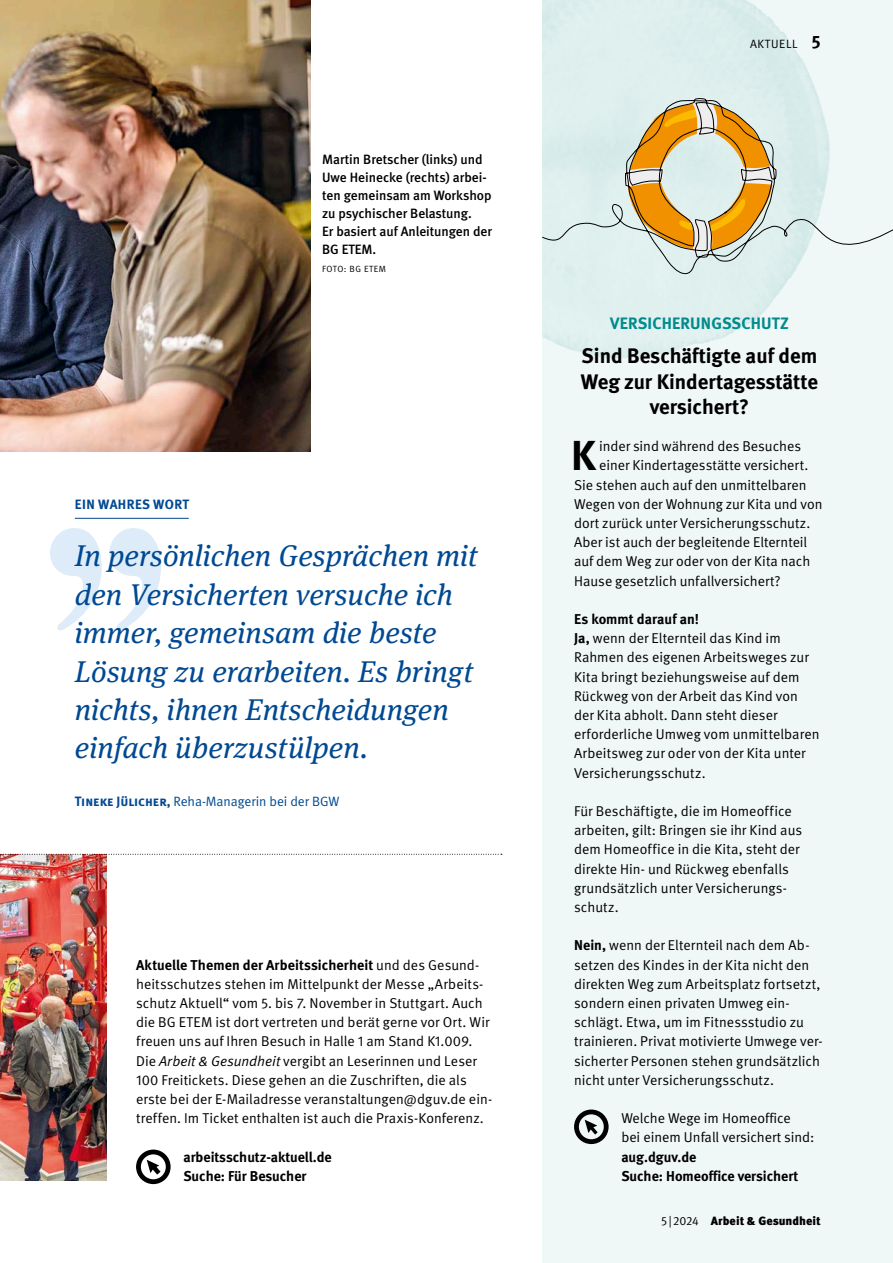
<style>
.page{position:relative;width:893px;height:1263px;background:#fff}
.page>*{position:absolute;margin:0;border:0;box-sizing:border-box;transform-origin:0 0}
.t1{font:700 41.85px "DGUV Meta";color:#000}
.t2{font:italic 30px/38.4px "DGUV Meta Serif";letter-spacing:.005em;color:#004992}
.t3{font:700 21px/25.5px "DGUV Meta";color:#000;text-align:center}
.t4{font:700 16.5px "DGUV Meta";letter-spacing:.01em;color:#008b8d}
.t5{font:14.25px/19.2px "DGUV Meta";color:#000}
.t6{font:700 14.25px/19.2px "DGUV Meta";color:#000}
.t7{font:500 13.5px/18px "DGUV Meta";color:#000}
.t8{font:13.5px "DGUV Meta";color:#004992}
.t9{font:700 13.5px "DGUV Meta";letter-spacing:.03em;color:#004992}
.t10{font:900 12px "Meta Pro";color:#000}
.t11{font:12px "DGUV Meta";letter-spacing:.06em;color:#000}
.t12{font:9px "DGUV Meta";letter-spacing:.06em;color:#000}
.s1{font-weight:700}
.s2{font-style:italic}
.s3{font-weight:700;font-size:18px}
.s4{font-family:"DGUV Meta";font-weight:400}
</style>
<div class="page">
<div style="left:543px;top:0;width:350px;height:1263px;background:#f0f8f7"></div>
<svg style="left:623px;top:89px;width:154px;height:9px"></svg>
<svg style="left:542px;top:98px;width:351px;height:179px"></svg>
<svg style="left:50px;top:528px;width:52px;height:103px"></svg>
<svg style="left:109px;top:528px;width:52px;height:103px"></svg>
<hr style="left:75px;top:518px;width:114px;height:1px;background:#004992">
<svg style="left:574px;top:1109px;width:35px;height:35px"></svg>
<img style="left:0;top:855px;width:106px;height:326px">
<svg style="left:136px;top:1149px;width:35px;height:35px"></svg>
<svg style="left:0;top:854px;width:502px;height:1px"></svg>
<img style="left:0;top:0;width:310px;height:451px">
<p class="t9" style="left:75px;top:497px;width:116px">EIN WAHRES WORT</p>
<p class="t7" style="left:322px;top:151px;width:172px">Martin Bretscher (links) und<br>Uwe Heinecke (rechts) arbei&shy;ten gemeinsam am Workshop zu psychischer Belastung.<br>Er basiert auf Anleitungen der<br>BG ETEM.</p>
<p class="t12" style="left:322px;top:263px;width:65px">FOTO: BG ETEM</p>
<h2 class="t2" style="left:75px;top:537px;width:404px">In persönlichen Gesprächen mit den Versicherten versuche ich immer, gemeinsam die beste<br>Lösung zu erarbeiten. Es bringt nichts, ihnen Entscheidungen einfach überzustülpen.</h2>
<p class="t8" style="left:75px;top:794px;width:266px"><span class="s1">Tineke Jülicher,</span> Reha-Managerin bei der BGW</p>
<p class="t5" style="left:136px;top:955px;width:358px"><span class="s1">Aktuelle Themen der Arbeitssicherheit</span> und des Gesund&shy;heitsschutzes stehen im Mittelpunkt der Messe „Arbeits&shy;schutz Aktuell“ vom 5. bis 7. November in Stuttgart. Auch die BG ETEM ist dort vertreten und berät gerne vor Ort. Wir freuen uns auf Ihren Besuch in Halle 1 am Stand K1.009.<br>Die <span class="s2">Arbeit &amp; Gesundheit</span> vergibt an Leserinnen und Leser 100 Freitickets. Diese gehen an die Zuschriften, die als erste bei der E-Mailadresse veranstaltungen@dguv.de ein&shy;treffen. Im Ticket enthalten ist auch die Praxis-Konferenz.</p>
<p class="t6" style="left:183px;top:1147px;width:150px">arbeitsschutz-aktuell.de<br>Suche: Für Besucher</p>
<p class="t11" style="left:750px;top:37px;width:72px">AKTUELL <span class="s3">5</span></p>
<p class="t4" style="left:610px;top:314px;width:180px">VERSICHERUNGSSCHUTZ</p>
<h3 class="t3" style="left:581px;top:344px;width:239px">Sind Beschäftigte auf dem<br>Weg zur Kindertagesstätte versichert?</h3>
<h1 class="t1" style="left:571px;top:431px;width:26px">K</h1>
<p class="t5" style="left:599px;top:437px;width:203px">inder sind während des Besuches</p>
<p class="t5" style="left:599px;top:456px;width:211px">einer Kindertagesstätte versichert.</p>
<p class="t5" style="left:574px;top:475px;width:234px">Sie stehen auch auf den unmittelbaren</p>
<p class="t5" style="left:574px;top:495px;width:250px">Wegen von der Wohnung zur Kita und von</p>
<p class="t5" style="left:574px;top:514px;width:238px">dort zurück unter Versicherungsschutz.</p>
<p class="t5" style="left:574px;top:533px;width:235px">Aber ist auch der begleitende Elternteil</p>
<p class="t5" style="left:574px;top:552px;width:238px">auf dem Weg zur oder von der Kita nach</p>
<p class="t5" style="left:574px;top:571px;width:208px">Hause gesetzlich unfallversichert?</p>
<p class="t5" style="left:574px;top:610px;width:247px"><span class="s1">Es kommt darauf an!<br>Ja,</span> wenn der Elternteil das Kind im<br>Rahmen des eigenen Arbeitsweges zur<br>Kita bringt beziehungsweise auf dem<br>Rückweg von der Arbeit das Kind von der Kita abholt. Dann steht dieser erforderliche Umweg vom unmittelbaren<br>Arbeitsweg zur oder von der Kita unter<br>Versicherungsschutz.</p>
<p class="t5" style="left:574px;top:802px;width:230px">Für Beschäftigte, die im Homeoffice arbeiten, gilt: Bringen sie ihr Kind aus dem Homeoffice in die Kita, steht der direkte Hin- und Rückweg ebenfalls grundsätzlich unter Versicherungs&shy;schutz.</p>
<p class="t5" style="left:574px;top:936px;width:250px"><span class="s1">Nein,</span> wenn der Elternteil nach dem Ab&shy;setzen des Kindes in der Kita nicht den direkten Weg zum Arbeitsplatz fortsetzt, sondern einen privaten Umweg ein&shy;schlägt. Etwa, um im Fitnessstudio zu trainieren. Privat motivierte Umwege ver&shy;sicherter Personen stehen grundsätzlich nicht unter Versicherungsschutz.</p>
<p class="t5" style="left:621px;top:1109px;width:195px">Welche Wege im Homeoffice<br>bei einem Unfall versichert sind:</p>
<p class="t6" style="left:621px;top:1147px;width:179px">aug.dguv.de<br>Suche: Homeoffice versichert</p>
<p class="t10" style="left:661px;top:1213px;width:161px"><span class="s4">5 |2024</span> Arbeit &amp; Gesundheit</p>
</div>
